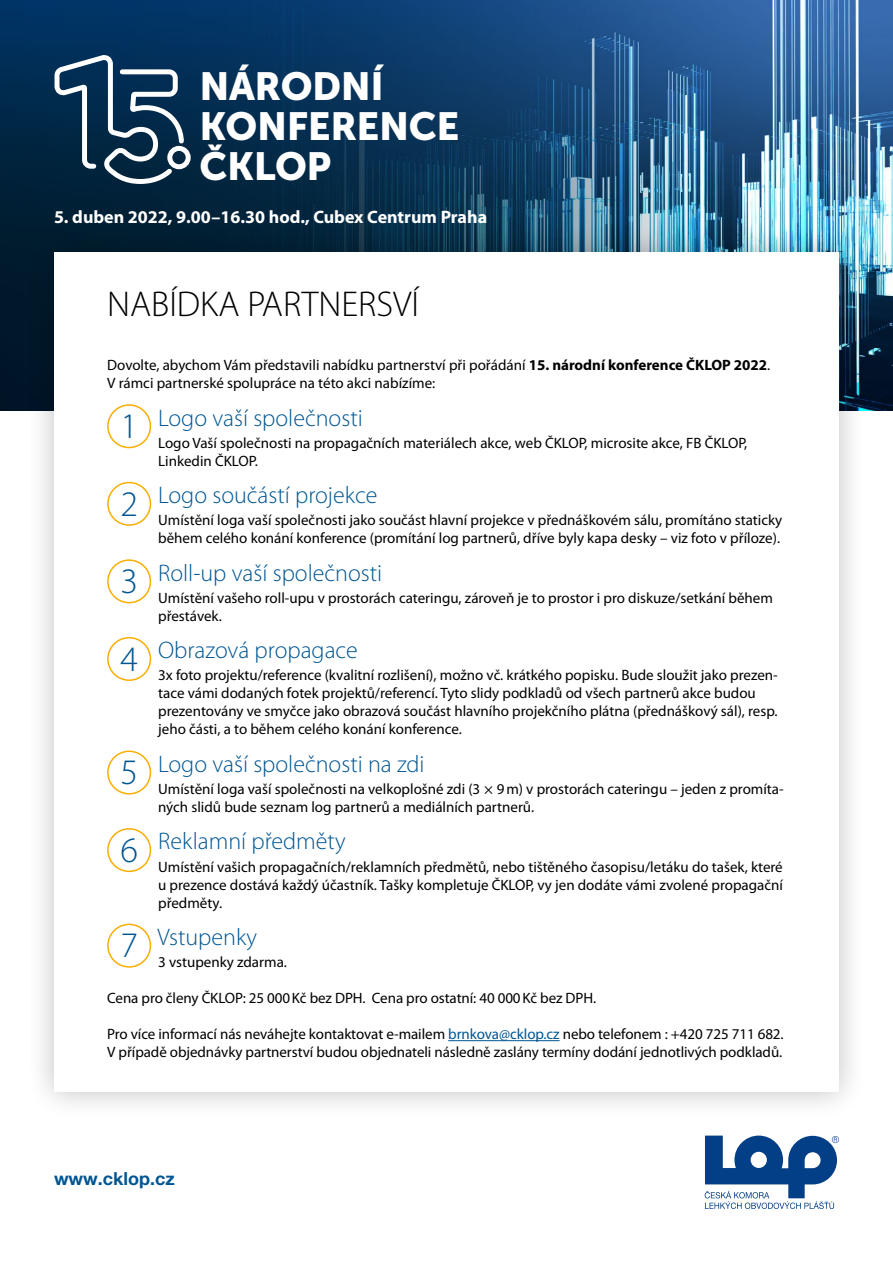
<style>
.page{position:relative;width:893px;height:1263px;background:#fff}
.page>*{position:absolute;margin:0;border:0;box-sizing:border-box;transform-origin:0 0}
.t1{font:39px/40px "Museo Sans 900";letter-spacing:-.01em;color:#fff}
.t2{font:300 36px "Myriad Pro";color:#000}
.t3{font:300 36px/77.6px "Myriad Pro";color:#005693;text-align:justify}
.t4{font:300 24px "Myriad Pro";color:#005693}
.t5{font:700 18px "Myriad Pro";color:#fff}
.t6{font:700 18px "Helvetica Neue LT Pro";color:#005693}
.t7{font:15px/18px "Myriad Pro";color:#000}
.s1{font-weight:700}
.s2{color:#005693}
</style>
<div class="page">
<img style="left:0;top:0;width:893px;height:410px">
<svg style="left:705px;top:1135px;width:134px;height:74px"></svg>
<div style="left:25px;top:224px;width:842px;height:896px;background:#000;opacity:.25"></div>
<div style="left:54px;top:252px;width:785px;height:840px;background:#fff"></div>
<hr style="left:448px;top:1040px;width:112px;height:1px;background:#005693">
<div style="left:107px;top:404px;width:44px;height:44px;border:2px solid #f9ae00;border-radius:50%"></div>
<div style="left:107px;top:482px;width:44px;height:44px;border:2px solid #f9ae00;border-radius:50%"></div>
<div style="left:107px;top:559px;width:44px;height:44px;border:2px solid #f9ae00;border-radius:50%"></div>
<div style="left:107px;top:637px;width:44px;height:44px;border:2px solid #f9ae00;border-radius:50%"></div>
<div style="left:107px;top:750px;width:44px;height:44px;border:2px solid #f9ae00;border-radius:50%"></div>
<div style="left:107px;top:828px;width:44px;height:44px;border:2px solid #f9ae00;border-radius:50%"></div>
<div style="left:107px;top:924px;width:44px;height:44px;border:2px solid #f9ae00;border-radius:50%"></div>
<svg style="left:54px;top:54px;width:139px;height:133px"></svg>
<h1 class="t1" style="left:200px;top:66px;width:261px">NÁRODNÍ<br>KONFERENCE<br>ČKLOP</h1>
<p class="t5" style="left:54px;top:207px;width:435px">5. duben 2022, 9.00–16.30 hod., Cubex Centrum Praha</p>
<h2 class="t2" style="left:107px;top:284px;width:313px">NABÍDKA PARTNERSVÍ</h2>
<p class="t7" style="left:107px;top:356px;width:665px">Dovolte, abychom Vám představili nabídku partnerství při pořádání <span class="s1">15. národní konference ČKLOP 2022</span>.<br>V rámci partnerské spolupráce na této akci nabízíme:</p>
<h3 class="t4" style="left:158px;top:404px;width:206px">Logo vaší společnosti</h3>
<p class="t7" style="left:158px;top:434px;width:591px">Logo Vaší společnosti na propagačních materiálech akce, web ČKLOP, microsite akce, FB ČKLOP,<br>Linkedin ČKLOP.</p>
<h3 class="t4" style="left:158px;top:482px;width:221px">Logo součástí projekce</h3>
<p class="t7" style="left:158px;top:512px;width:626px">Umístění loga vaší společnosti jako součást hlavní projekce v přednáškovém sálu, promítáno staticky během celého konání konference (promítání log partnerů, dříve byly kapa desky – viz foto v příloze).</p>
<h3 class="t4" style="left:158px;top:559px;width:225px">Roll-up vaší společnosti</h3>
<p class="t7" style="left:158px;top:589px;width:616px">Umístění vašeho roll-upu v prostorách cateringu, zároveň je to prostor i pro diskuze/setkání během přestávek.</p>
<h3 class="t4" style="left:158px;top:637px;width:201px">Obrazová propagace</h3>
<p class="t7" style="left:158px;top:667px;width:621px">3x foto projektu/reference (kvalitní rozlišení), možno vč. krátkého popisku. Bude sloužit jako prezen&shy;tace vámi dodaných fotek projektů/referencí. Tyto slidy podkladů od všech partnerů akce budou prezentovány ve smyčce jako obrazová součást hlavního projekčního plátna (přednáškový sál), resp. jeho části, a to během celého konání konference.</p>
<h3 class="t4" style="left:158px;top:750px;width:268px">Logo vaší společnosti na zdi</h3>
<p class="t7" style="left:158px;top:780px;width:627px">Umístění loga vaší společnosti na velkoplošné zdi (3 × 9m) v prostorách cateringu – jeden z promíta&shy;ných slidů bude seznam log partnerů a mediálních partnerů.</p>
<h3 class="t4" style="left:158px;top:828px;width:189px">Reklamní předměty</h3>
<p class="t7" style="left:158px;top:858px;width:626px;text-align:justify">Umístění vašich propagačních/reklamních předmětů, nebo tištěného časopisu/letáku do tašek, které u prezence dostává každý účastník. Tašky kompletuje ČKLOP, vy jen dodáte vámi zvolené propagační předměty.</p>
<h3 class="t4" style="left:157px;top:924px;width:101px">Vstupenky</h3>
<p class="t7" style="left:158px;top:953px;width:130px">3 vstupenky zdarma.</p>
<p class="t7" style="left:107px;top:989px;width:490px">Cena pro členy ČKLOP: 25 000Kč bez DPH. Cena pro ostatní: 40 000Kč bez DPH.</p>
<p class="t7" style="left:107px;top:1025px;width:678px">Pro více informací nás neváhejte kontaktovat e-mailem <span class="s2">brnkova@cklop.cz</span> nebo telefonem : +420 725 711 682.<br>V případě objednávky partnerství budou objednateli následně zaslány termíny dodání jednotlivých podkladů.</p>
<h2 class="t3" style="left:120px;top:388px;width:19px">1<br>2<br>3<br>4</h2>
<h2 class="t3" style="left:120px;top:734px;width:19px">5<br>6</h2>
<h2 class="t3" style="left:120px;top:907px;width:19px">7</h2>
<p class="t6" style="left:54px;top:1167px;width:122px">www.cklop.cz</p>
</div>
